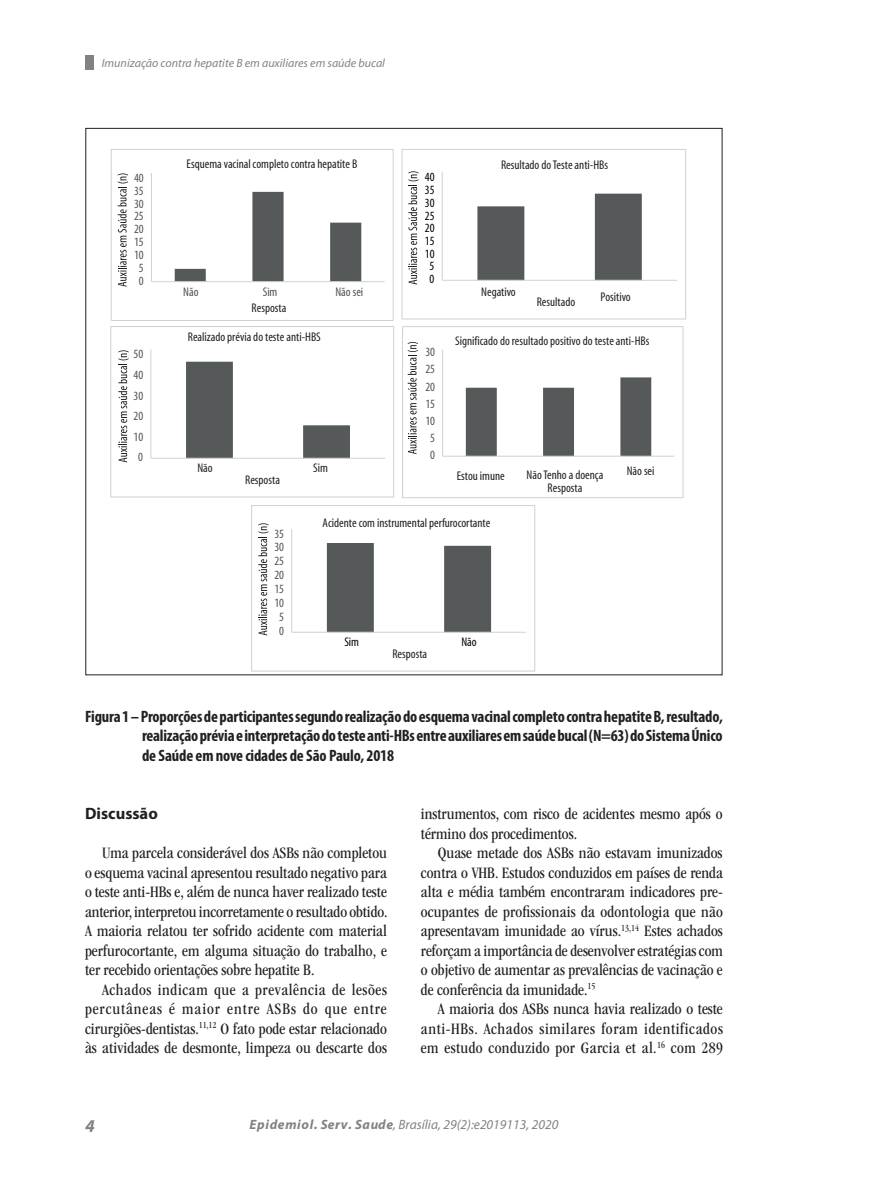
<style>
.page{position:relative;width:893px;height:1191px;background:#fff}
.page>*{position:absolute;margin:0;border:0;box-sizing:border-box;transform-origin:0 0}
.t1{font:italic 700 18px "Myriad Pro";color:#808285}
.t2{font:condensed 16.5px/19.5px "ITC Garamond Std";color:#231f20;text-align:justify}
.t3{font:700 condensed 16.5px/19.5px "Myriad Pro";letter-spacing:-.01em;color:#231f20;text-align:justify}
.t4{font:700 16.5px "Myriad Pro";color:#231f20}
.t5{font:italic 13.5px "Myriad Pro";color:#808285}
.t6{font:condensed 12.6px/12.6px "Myriad";color:#231f20;text-align:center}
.t7{font:condensed 12.6px "Myriad Pro";color:#515455}
.t8{font:condensed 12.6px "Myriad Pro";color:#000001}
.t9{font:condensed 12.6px "Myriad";color:#060705}
.t10{font:condensed 12.6px "Myriad Pro";color:#050504}
.t11{font:italic 12px "Myriad Pro";color:#808285}
.s1{font-weight:700}
</style>
<div class="page">
<div style="left:85px;top:55px;width:9px;height:15px;background:#808285"></div>
<hr style="left:151px;top:173px;width:1px;height:109px;background:#cfd1d0">
<svg style="left:175px;top:192px;width:186px;height:89px"></svg>
<hr style="left:151px;top:281px;width:234px;height:1px;background:#cfd1d0">
<div style="left:111px;top:149px;width:282px;height:172px;border:1px solid #cfd1d0"></div>
<svg style="left:477px;top:194px;width:165px;height:86px"></svg>
<hr style="left:442px;top:280px;width:235px;height:1px;background:#cfd1d0">
<div style="left:402px;top:149px;width:284px;height:170px;border:1px solid #cfd1d0"></div>
<svg style="left:186px;top:362px;width:164px;height:96px"></svg>
<hr style="left:151px;top:458px;width:234px;height:1px;background:#cfd1d0">
<div style="left:110px;top:326px;width:284px;height:171px;border:1px solid #cfd1d0"></div>
<svg style="left:466px;top:377px;width:185px;height:79px"></svg>
<hr style="left:443px;top:456px;width:231px;height:1px;background:#cfd1d0">
<div style="left:402px;top:326px;width:281px;height:172px;border:1px solid #cfd1d0"></div>
<svg style="left:327px;top:543px;width:164px;height:89px"></svg>
<hr style="left:292px;top:632px;width:234px;height:1px;background:#cfd1d0">
<div style="left:251px;top:505px;width:284px;height:166px;border:1px solid #cfd1d0"></div>
<hr style="left:442px;top:172px;width:1px;height:108px;background:#cfd1d0">
<hr style="left:151px;top:349px;width:1px;height:109px;background:#cfd1d0">
<hr style="left:291px;top:529px;width:1px;height:103px;background:#cfd1d0">
<hr style="left:442px;top:349px;width:1px;height:107px;background:#cfd1d0">
<svg style="left:118px;top:173px;width:10px;height:114px"></svg>
<svg style="left:408px;top:171px;width:11px;height:113px"></svg>
<svg style="left:118px;top:350px;width:11px;height:112px"></svg>
<svg style="left:408px;top:342px;width:10px;height:112px"></svg>
<svg style="left:258px;top:523px;width:11px;height:112px"></svg>
<p class="t11" style="left:102px;top:56px;width:285px">Imunização contra hepatite B em auxiliares em saúde bucal</p>
<p class="t6" style="left:187px;top:158px;width:172px">Esquema vacinal completo contra hepatite B</p>
<p class="t6" style="left:501px;top:159px;width:109px">Resultado do Teste anti-HBs</p>
<p class="t7" style="left:134px;top:170px;width:11px">40</p>
<p class="t8" style="left:425px;top:169px;width:11px">40</p>
<p class="t7" style="left:134px;top:183px;width:11px">35</p>
<p class="t8" style="left:425px;top:182px;width:11px">35</p>
<p class="t7" style="left:134px;top:196px;width:11px">30</p>
<p class="t8" style="left:425px;top:195px;width:11px">30</p>
<p class="t7" style="left:134px;top:209px;width:11px">25</p>
<p class="t8" style="left:425px;top:208px;width:11px">25</p>
<p class="t7" style="left:134px;top:221px;width:11px">20</p>
<p class="t8" style="left:425px;top:220px;width:11px">20</p>
<p class="t7" style="left:134px;top:234px;width:11px">15</p>
<p class="t8" style="left:425px;top:233px;width:11px">15</p>
<p class="t7" style="left:134px;top:247px;width:11px">10</p>
<p class="t8" style="left:425px;top:246px;width:11px">10</p>
<p class="t7" style="left:139px;top:260px;width:6px">5</p>
<p class="t8" style="left:429px;top:259px;width:6px">5</p>
<p class="t7" style="left:139px;top:273px;width:6px">0</p>
<p class="t8" style="left:429px;top:271px;width:6px">0</p>
<p class="t7" style="left:183px;top:284px;width:17px">Não</p>
<p class="t7" style="left:263px;top:284px;width:16px">Sim</p>
<p class="t7" style="left:335px;top:284px;width:29px">Não sei</p>
<p class="t6" style="left:252px;top:302px;width:36px">Resposta</p>
<p class="t6" style="left:481px;top:286px;width:36px">Negativo</p>
<p class="t6" style="left:537px;top:296px;width:40px">Resultado</p>
<p class="t6" style="left:601px;top:291px;width:32px">Positivo</p>
<p class="t7" style="left:134px;top:347px;width:11px">50</p>
<p class="t6" style="left:188px;top:331px;width:135px">Realizado prévia do teste anti-HBS</p>
<p class="t7" style="left:425px;top:344px;width:11px">30</p>
<p class="t6" style="left:455px;top:335px;width:196px">Significado do resultado positivo do teste anti-HBs</p>
<p class="t7" style="left:134px;top:367px;width:11px">40</p>
<p class="t7" style="left:425px;top:362px;width:11px">25</p>
<p class="t7" style="left:134px;top:388px;width:11px">30</p>
<p class="t7" style="left:425px;top:379px;width:11px">20</p>
<p class="t7" style="left:425px;top:396px;width:11px">15</p>
<p class="t7" style="left:134px;top:408px;width:11px">20</p>
<p class="t7" style="left:425px;top:413px;width:11px">10</p>
<p class="t7" style="left:134px;top:429px;width:11px">10</p>
<p class="t7" style="left:430px;top:430px;width:6px">5</p>
<p class="t7" style="left:138px;top:449px;width:6px">0</p>
<p class="t7" style="left:430px;top:447px;width:6px">0</p>
<p class="t6" style="left:197px;top:462px;width:17px">Não</p>
<p class="t6" style="left:313px;top:462px;width:16px">Sim</p>
<p class="t6" style="left:245px;top:473px;width:36px">Resposta</p>
<p class="t6" style="left:457px;top:470px;width:49px">Estou imune</p>
<p class="t6" style="left:527px;top:469px;width:78px">Não Tenho a doença<br>Resposta</p>
<p class="t6" style="left:627px;top:465px;width:29px">Não sei</p>
<p class="t7" style="left:274px;top:526px;width:11px">35</p>
<p class="t6" style="left:323px;top:517px;width:169px">Acidente com instrumental perfurocortante</p>
<p class="t7" style="left:274px;top:539px;width:11px">30</p>
<p class="t7" style="left:274px;top:553px;width:11px">25</p>
<p class="t7" style="left:274px;top:567px;width:11px">20</p>
<p class="t7" style="left:274px;top:581px;width:11px">15</p>
<p class="t7" style="left:274px;top:595px;width:11px">10</p>
<p class="t7" style="left:279px;top:609px;width:6px">5</p>
<p class="t7" style="left:279px;top:623px;width:6px">0</p>
<p class="t9" style="left:344px;top:636px;width:16px">Sim</p>
<p class="t10" style="left:461px;top:634px;width:17px">Não</p>
<p class="t6" style="left:392px;top:648px;width:36px">Resposta</p>
<p class="t3" style="left:142px;top:706px;width:582px;text-indent:-57px">Figura 1 – Proporções de participantes segundo realização do esquema vacinal completo contra hepatite B, resultado, realização prévia e interpretação do teste anti-HBs entre auxiliares em saúde bucal (N=63) do Sistema Único de Saúde em nove cidades de São Paulo, 2018</p>
<p class="t4" style="left:85px;top:803px;width:74px">Discussão</p>
<p class="t2" style="left:85px;top:843px;width:304px;text-indent:17px">Uma parcela considerável dos ASBs não completou o esquema vacinal apresentou resultado negativo para o teste anti-HBs e, além de nunca haver realizado teste anterior, interpretou incorretamente o resultado obtido.<br>A maioria relatou ter sofrido acidente com material perfurocortante, em alguma situação do trabalho, e ter recebido orientações sobre hepatite B.</p>
<p class="t2" style="left:85px;top:980px;width:304px;text-indent:17px">Achados indicam que a prevalência de lesões percutâneas é maior entre ASBs do que entre cirurgiões-dentistas.<sup>11,12</sup> O fato pode estar relacionado às atividades de desmonte, limpeza ou descarte dos</p>
<p class="t2" style="left:421px;top:804px;width:303px">instrumentos, com risco de acidentes mesmo após o término dos procedimentos.</p>
<p class="t2" style="left:421px;top:843px;width:304px;text-indent:17px">Quase metade dos ASBs não estavam imunizados contra o VHB. Estudos conduzidos em países de renda alta e média também encontraram indicadores pre&shy;ocupantes de profissionais da odontologia que não apresentavam imunidade ao vírus.<sup>13,14</sup> Estes achados reforçam a importância de desenvolver estratégias com o objetivo de aumentar as prevalências de vacinação e de conferência da imunidade.<sup>15</sup></p>
<p class="t2" style="left:421px;top:999px;width:304px;text-indent:17px">A maioria dos ASBs nunca havia realizado o teste anti-HBs. Achados similares foram identificados em estudo conduzido por Garcia et al.<sup>16</sup> com 289</p>
<p class="t1" style="left:85px;top:1114px;width:11px">4</p>
<p class="t5" style="left:250px;top:1116px;width:310px"><span class="s1">Epidemiol. Serv. Saude</span>, Brasília, 29(2):e2019113, 2020</p>
</div>
